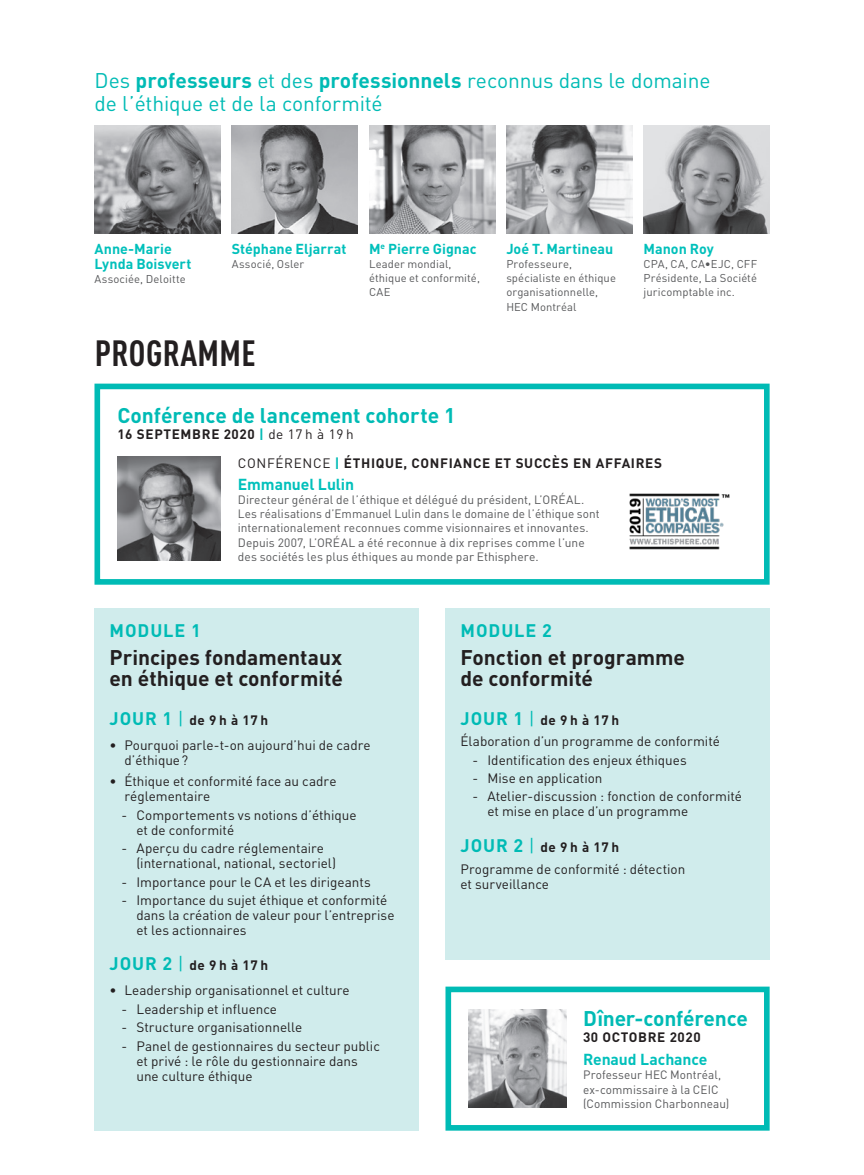
<style>
.page{position:relative;width:864px;height:1175px;background:#fff}
.page>*{position:absolute;margin:0;border:0;box-sizing:border-box;transform-origin:0 0}
.t1{font:700 condensed 36px "DINOT";letter-spacing:.01em;color:#231f20}
.Intro_2e_niv_DIN_Med{font:21px/22.5px "DINOT";letter-spacing:-.005em;color:#00bbb5}
.MODULE___Titre_Jour{font:700 21px/21px "DINOT";color:#231f20}
.MODULE___Titre_Jour-2{font:700 21px "DINOT";letter-spacing:-.005em;color:#00bbb5}
.MODULE{font:700 18px "DINOT";letter-spacing:.05em;color:#00bbb5}
.Texte_courant_9_5_11{font:700 15.75px "DINOT";letter-spacing:-.005em;color:#00c0bb}
.Texte_courant_9_5_11-2{font:700 14.25px/15px "DINOT";color:#00c0bb}
.MODULE___Date{font:13.5px/15px "DINOT";color:#231f20}
.MODULE___Date-2{font:700 13.5px "DINOT";letter-spacing:.05em;color:#231f20}
.MODULE___JOUR{font:700 13.5px "DINOT";letter-spacing:.04em;color:#231f20}
.Texte_courant_9_5_11-3{font:12px/14.2px "DINOT";letter-spacing:.005em;color:#57585a}
.Texte_courant_9_5_11-4{font:11.25px/14.2px "DINOT";letter-spacing:.01em;color:#57585a}
.s1{font-weight:700}
.s2{color:#00bbb5}
.s3{font-weight:400}
.s4{font-size:18px;color:#00bbb5}
.s5{font-weight:400;font-size:18px;color:#00bbb5}
</style>
<div class="page">
<div style="left:94px;top:608px;width:325px;height:522px;background:#d0ecec"></div>
<img style="left:506px;top:126px;width:126px;height:108px">
<img style="left:94px;top:126px;width:127px;height:108px">
<img style="left:644px;top:126px;width:126px;height:108px">
<img style="left:232px;top:126px;width:126px;height:108px">
<img style="left:369px;top:126px;width:126px;height:108px">
<div style="left:95px;top:383px;width:675px;height:201px;border:6px solid #00bbb5"></div>
<img style="left:117px;top:457px;width:104px;height:103px">
<img style="left:629px;top:493px;width:101px;height:57px">
<div style="left:446px;top:608px;width:324px;height:351px;background:#d0ecec"></div>
<div style="left:445px;top:986px;width:325px;height:144px;border:6px solid #00bbb5"></div>
<img style="left:468px;top:1009px;width:99px;height:98px">
<p class="Intro_2e_niv_DIN_Med" style="left:95px;top:69px;width:618px">Des <span class="s1">professeurs</span> et des <span class="s1">professionnels</span> reconnus dans le domaine de l’éthique et de la conformité</p>
<p class="Texte_courant_9_5_11-2" style="left:94px;top:240px;width:99px">Anne-Marie<br>Lynda Boisvert</p>
<p class="Texte_courant_9_5_11-4" style="left:94px;top:271px;width:93px">Associée, Deloitte</p>
<p class="Texte_courant_9_5_11-2" style="left:232px;top:240px;width:116px">Stéphane Eljarrat</p>
<p class="Texte_courant_9_5_11-4" style="left:232px;top:256px;width:74px">Associé, Osler</p>
<p class="t1" style="left:95px;top:331px;width:162px">PROGRAMME</p>
<p class="Texte_courant_9_5_11-2" style="left:369px;top:240px;width:109px">M<sup>e</sup> Pierre Gignac</p>
<p class="Texte_courant_9_5_11-4" style="left:369px;top:256px;width:112px">Leader mondial, éthique et conformité,<br>CAE</p>
<p class="Texte_courant_9_5_11-2" style="left:506px;top:240px;width:109px">Joé T. Martineau</p>
<p class="Texte_courant_9_5_11-4" style="left:506px;top:256px;width:111px">Professeure, spécialiste en éthique organisationnelle,<br>HEC Montréal</p>
<p class="Texte_courant_9_5_11-2" style="left:644px;top:240px;width:72px">Manon Roy</p>
<p class="Texte_courant_9_5_11-4" style="left:644px;top:256px;width:115px;text-align:justify">CPA, CA, CA•EJC, CFF Présidente, La Société juricomptable inc.</p>
<p class="MODULE___Titre_Jour-2" style="left:117px;top:401px;width:340px">Conférence de lancement cohorte 1</p>
<p class="MODULE___Date-2" style="left:117px;top:425px;width:238px">16 SEPTEMBRE 2020 <span class="s2">|</span> <span class="s3">de 17 h à 19 h</span></p>
<p class="Texte_courant_9_5_11" style="left:238px;top:473px;width:118px">Emmanuel Lulin</p>
<p class="Texte_courant_9_5_11-3" style="left:238px;top:492px;width:363px">Directeur général de l’éthique et délégué du président, L’ORÉAL.<br>Les réalisations d’Emmanuel Lulin dans le domaine de l’éthique sont internationalement reconnues comme visionnaires et innovantes.<br>Depuis 2007, L’ORÉAL a été reconnue à dix reprises comme l’une des sociétés les plus éthiques au monde par Ethisphere.</p>
<p class="MODULE___Date-2" style="left:238px;top:454px;width:426px"><span class="s3">CONFÉRENCE</span> <span class="s2">|</span> ÉTHIQUE, CONFIANCE ET SUCCÈS EN AFFAIRES</p>
<p class="MODULE" style="left:110px;top:619px;width:93px">MODULE 1</p>
<p class="MODULE___Titre_Jour" style="left:110px;top:646px;width:235px">Principes fondamentaux en éthique et conformité</p>
<p class="MODULE___JOUR" style="left:110px;top:711px;width:160px"><span class="s4">JOUR 1</span> <span class="s5">|</span> de 9 h à 17 h</p>
<p class="MODULE___Date" style="left:124px;top:737px;width:248px;text-indent:-15px">• Pourquoi parle-t-on aujourd’hui de cadre d’éthique?</p>
<p class="MODULE___Date" style="left:124px;top:774px;width:214px;text-indent:-15px">• Éthique et conformité face au cadre réglementaire</p>
<p class="MODULE___Date" style="left:136px;top:807px;width:222px;text-indent:-15px">- Comportements vs notions d’éthique et de conformité</p>
<p class="MODULE___Date" style="left:136px;top:840px;width:201px;text-indent:-15px">- Aperçu du cadre réglementaire (international, national, sectoriel)</p>
<p class="MODULE___Date" style="left:122px;top:874px;width:251px">- Importance pour le CA et les dirigeants</p>
<p class="MODULE___Date" style="left:136px;top:892px;width:260px;text-indent:-15px">- Importance du sujet éthique et conformité dans la création de valeur pour l’entreprise et les actionnaires</p>
<p class="MODULE___JOUR" style="left:110px;top:956px;width:160px"><span class="s4">JOUR 2</span> <span class="s5">|</span> de 9 h à 17 h</p>
<p class="MODULE___Date" style="left:110px;top:982px;width:242px">• Leadership organisationnel et culture</p>
<p class="MODULE___Date" style="left:122px;top:1001px;width:157px">- Leadership et influence</p>
<p class="MODULE___Date" style="left:122px;top:1019px;width:182px">- Structure organisationnelle</p>
<p class="MODULE___Date" style="left:136px;top:1038px;width:245px;text-indent:-15px">- Panel de gestionnaires du secteur public et privé : le rôle du gestionnaire dans une culture éthique</p>
<p class="MODULE" style="left:461px;top:619px;width:93px">MODULE 2</p>
<p class="MODULE___Titre_Jour" style="left:460px;top:646px;width:226px">Fonction et programme de conformité</p>
<p class="MODULE___JOUR" style="left:461px;top:711px;width:160px"><span class="s4">JOUR 1</span> <span class="s5">|</span> de 9 h à 17 h</p>
<p class="MODULE___Date" style="left:460px;top:733px;width:261px">Élaboration d’un programme de conformité</p>
<p class="MODULE___Date" style="left:473px;top:752px;width:216px">- Identification des enjeux éthiques</p>
<p class="MODULE___Date" style="left:473px;top:770px;width:131px">- Mise en application</p>
<p class="MODULE___Date" style="left:487px;top:789px;width:256px;text-indent:-15px">- Atelier-discussion : fonction de conformité et mise en place d’un programme</p>
<p class="MODULE___JOUR" style="left:461px;top:838px;width:160px"><span class="s4">JOUR 2</span> <span class="s5">|</span> de 9 h à 17 h</p>
<p class="MODULE___Date" style="left:460px;top:861px;width:226px">Programme de conformité : détection et surveillance</p>
<p class="MODULE___Titre_Jour-2" style="left:583px;top:1004px;width:166px">Dîner-conférence</p>
<p class="MODULE___Date-2" style="left:583px;top:1028px;width:119px">30 OCTOBRE 2020</p>
<p class="Texte_courant_9_5_11" style="left:583px;top:1049px;width:126px">Renaud Lachance</p>
<p class="Texte_courant_9_5_11-3" style="left:583px;top:1067px;width:148px">Professeur HEC Montréal, ex-commissaire à la CEIC (Commission Charbonneau)</p>
</div>
